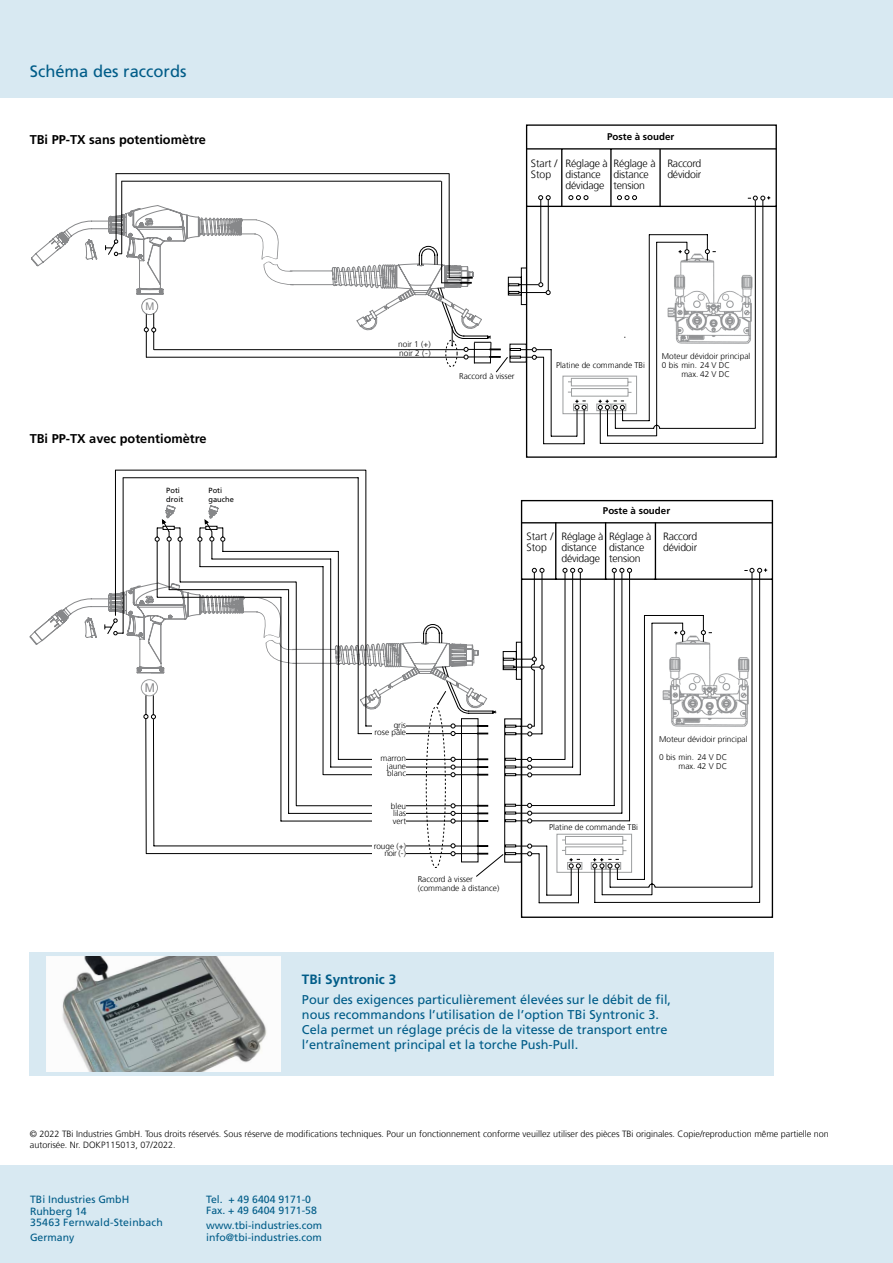
<style>
.page{position:relative;width:893px;height:1263px;background:#fff}
.page>*{position:absolute;margin:0;border:0;box-sizing:border-box;transform-origin:0 0}
.t1{font:16.5px "Frutiger LT Std";color:#005c88}
.t2{font:700 13.5px "Frutiger LT Std";color:#005c88}
.t3{font:12.75px/15.3px "Frutiger LT Std";color:#005c88}
.t4{font:700 12.75px "Frutiger LT Std";color:#000}
.t5{font:12.15px "Arial";color:#87888a}
.t6{font:10.65px "Arial";color:#87888a}
.t7{font:10.5px/11.2px "Frutiger LT Std";color:#005c88}
.t8{font:300 10.5px/11.2px "Frutiger";letter-spacing:-.02em;color:#000}
.t9{font:300 10.5px/11.2px "Frutiger";color:#000}
.t10{font:700 9.75px "Frutiger LT Std";color:#000}
.t11{font:300 9px/10.8px "Frutiger";color:#000}
.t12{font:300 8.25px/7.5px "Frutiger";color:#000}
.t13{font:300 8.25px/7.5px "Frutiger";letter-spacing:-.02em;color:#000;text-align:right}
.t14{font:7.5px/9px "Frutiger LT Std";color:#000}
.t15{font:6.75px/8.1px "Arial";color:#000}
</style>
<div class="page">
<div style="left:0;top:1165px;width:893px;height:98px;background:#d8e9f2"></div>
<div style="left:0;top:0;width:893px;height:98px;background:#d8e9f2"></div>
<svg style="left:525px;top:124px;width:252px;height:334px"></svg>
<svg style="left:569px;top:195px;width:19px;height:1px"></svg>
<svg style="left:617px;top:195px;width:20px;height:1px"></svg>
<hr style="left:561px;top:149px;width:1px;height:58px;background:#000">
<hr style="left:610px;top:149px;width:2px;height:58px;background:#000">
<hr style="left:659px;top:150px;width:2px;height:57px;background:#000">
<hr style="left:527px;top:148px;width:249px;height:2px;background:#000">
<svg style="left:525px;top:196px;width:246px;height:249px"></svg>
<svg style="left:520px;top:499px;width:253px;height:419px"></svg>
<hr style="left:522px;top:522px;width:250px;height:1px;background:#000">
<svg style="left:531px;top:568px;width:237px;height:336px"></svg>
<svg style="left:116px;top:470px;width:251px;height:98px"></svg>
<svg style="left:155px;top:505px;width:70px;height:37px"></svg>
<hr style="left:115px;top:470px;width:1px;height:146px;background:#000">
<hr style="left:123px;top:478px;width:1px;height:155px;background:#000">
<svg style="left:31px;top:173px;width:520px;height:200px"></svg>
<svg style="left:30px;top:568px;width:602px;height:309px"></svg>
<div style="left:166px;top:487px;width:51px;height:17px;background:#fff"></div>
<div style="left:209px;top:487px;width:50px;height:17px;background:#fff"></div>
<div style="left:30px;top:952px;width:744px;height:124px;background:#d8e9f2"></div>
<img style="left:47px;top:957px;width:234px;height:114px">
<h1 class="t1" style="left:30px;top:61px;width:158px">Schéma des raccords</h1>
<h3 class="t4" style="left:30px;top:132px;width:178px">TBi PP-TX sans potentiomètre</h3>
<p class="t6" style="left:145px;top:299px;width:10px">M</p>
<h3 class="t4" style="left:30px;top:431px;width:178px">TBi PP-TX avec potentiomètre</h3>
<p class="t14" style="left:166px;top:485px;width:19px">Poti droit</p>
<p class="t14" style="left:209px;top:485px;width:27px">Poti gauche</p>
<p class="t15" style="left:167px;top:487px;width:20px">Poti rechts</p>
<p class="t15" style="left:210px;top:487px;width:15px">Poti links</p>
<h3 class="t5" style="left:145px;top:680px;width:12px">M</h3>
<p class="t10" style="left:607px;top:131px;width:69px">Poste à souder</p>
<p class="t9" style="left:531px;top:158px;width:28px">Start /<br>Stop</p>
<p class="t8" style="left:566px;top:158px;width:44px">Réglage à distance dévidage</p>
<p class="t8" style="left:613px;top:158px;width:44px">Réglage à distance tension</p>
<p class="t8" style="left:667px;top:158px;width:36px">Raccord dévidoir</p>
<p class="t12" style="left:398px;top:340px;width:34px;line-height:9px">noir 1 (+) noir 2 (-)</p>
<p class="t12" style="left:459px;top:373px;width:57px">Raccord à visser</p>
<p class="t12" style="left:556px;top:361px;width:90px">Platine de commande TBi</p>
<p class="t12" style="left:662px;top:353px;width:90px">Moteur dévidoir principal</p>
<p class="t12" style="left:662px;top:362px;width:70px">0 bis min. 24 V DC</p>
<p class="t12" style="left:681px;top:371px;width:50px">max. 42 V DC</p>
<p class="t10" style="left:603px;top:504px;width:69px">Poste à souder</p>
<p class="t9" style="left:526px;top:531px;width:28px">Start /<br>Stop</p>
<p class="t8" style="left:561px;top:531px;width:44px">Réglage à distance dévidage</p>
<p class="t8" style="left:609px;top:531px;width:44px">Réglage à distance tension</p>
<p class="t8" style="left:663px;top:531px;width:36px">Raccord dévidoir</p>
<p class="t12" style="left:375px;top:721px;width:33px;text-align:right">gris<br>rose pâle</p>
<p class="t12" style="left:387px;top:755px;width:21px;text-align:justify;text-indent:-6px">marron jaune blanc</p>
<p class="t12" style="left:391px;top:802px;width:17px;text-align:justify">bleu lilas vert</p>
<p class="t13" style="left:374px;top:842px;width:34px">rouge (+) noir (-)</p>
<p class="t12" style="left:418px;top:875px;width:83px;line-height:9px">Raccord à visser (commande à distance)</p>
<p class="t12" style="left:549px;top:824px;width:90px">Platine de commande TBi</p>
<p class="t12" style="left:659px;top:730px;width:90px;line-height:18px">Moteur dévidoir principal<br>0 bis min. 24 V DC</p>
<p class="t12" style="left:679px;top:762px;width:50px">max. 42 V DC</p>
<h2 class="t2" style="left:302px;top:971px;width:96px">TBi Syntronic 3</h2>
<p class="t3" style="left:302px;top:991px;width:371px">Pour des exigences particulièrement élevées sur le débit de fil, nous recommandons l’utilisation de l’option TBi Syntronic 3.<br>Cela permet un réglage précis de la vitesse de transport entre l’entraînement principal et la torche Push-Pull.</p>
<p class="t11" style="left:30px;top:1129px;width:800px">© 2022 TBi Industries GmbH. Tous droits réservés. Sous réserve de modifications techniques. Pour un fonctionnement conforme veuillez utiliser des pièces TBi originales. Copie/reproduction même partielle non autorisée. Nr. DOKP115013, 07/2022.</p>
<p class="t7" style="left:30px;top:1194px;width:134px">TBi Industries GmbH<br>Ruhberg 14<br>35463 Fernwald-Steinbach</p>
<p class="t7" style="left:30px;top:1231px;width:46px">Germany</p>
<p class="t7" style="left:206px;top:1193px;width:112px">Tel. + 49 6404 9171-0<br>Fax. + 49 6404 9171-58</p>
<p class="t7" style="left:206px;top:1220px;width:118px">www.tbi-industries.com info@tbi-industries.com</p>
</div>
